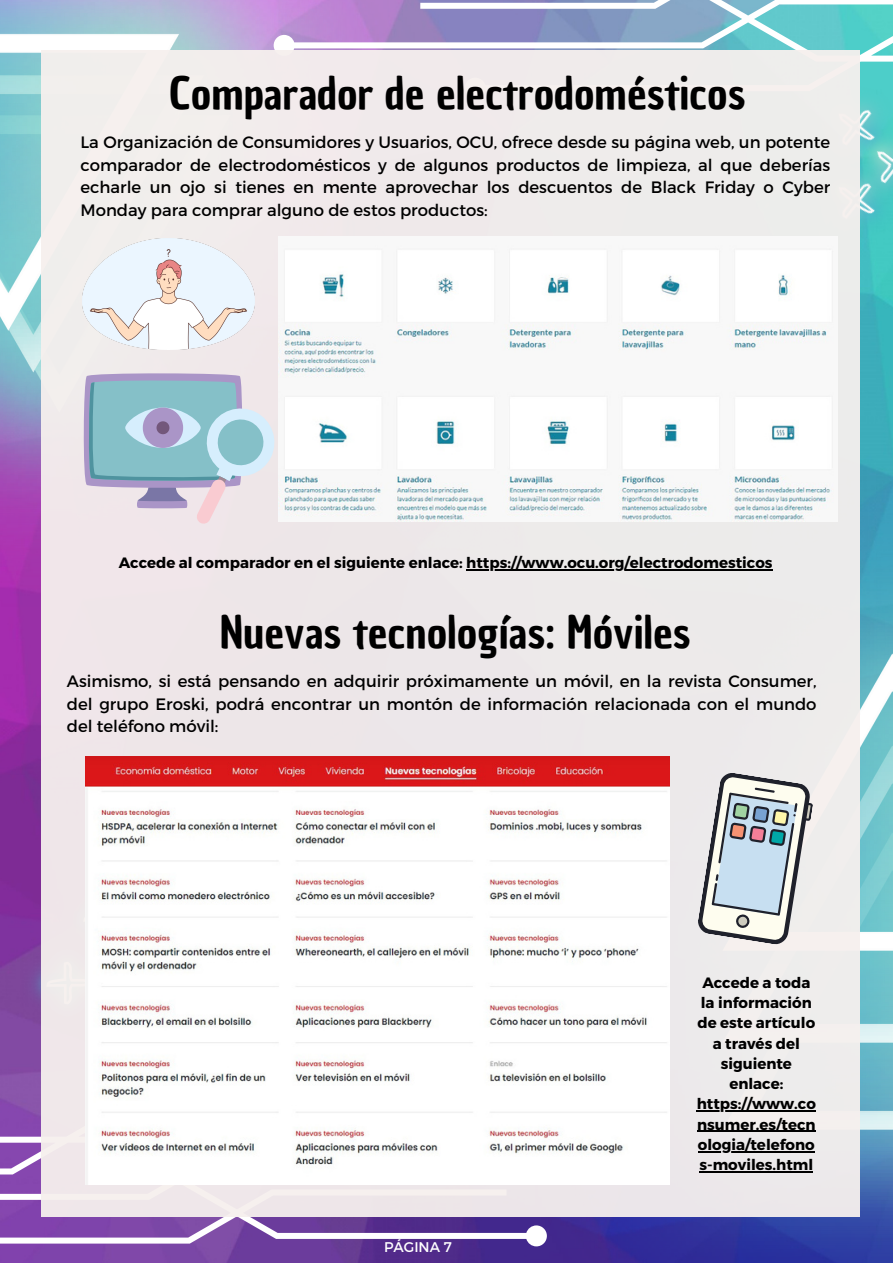
<style>
.page{position:relative;width:893px;height:1264px;background:#fff}
.page>*{position:absolute;margin:0;border:0;box-sizing:border-box;transform-origin:0 0}
.t1{font:43.5px "Chau Philomene One";color:#000}
.t2{font:16.5px/22.5px "Montserrat";color:#000;text-align:justify}
.t3{font:700 15px/20.2px "Montserrat";color:#000;text-align:center}
.t4{font:14.1px "Montserrat";color:#fff}
</style>
<div class="page">
<img style="left:0;top:261px;width:892px;height:1001px">
<img style="left:0;top:0;width:274px;height:525px">
<svg style="left:274px;top:0;width:618px;height:61px"></svg>
<img style="left:535px;top:1206px;width:357px;height:56px">
<img style="left:859px;top:460px;width:33px;height:654px">
<svg style="left:0;top:1099px;width:653px;height:147px"></svg>
<img style="left:23px;top:938px;width:18px;height:89px">
<img style="left:859px;top:226px;width:33px;height:35px">
<img style="left:859px;top:61px;width:33px;height:38px">
<img style="left:859px;top:99px;width:33px;height:127px">
<div style="left:41px;top:50px;width:818px;height:1166px;background:#eeeaeb"></div>
<img style="left:86px;top:756px;width:583px;height:428px">
<svg style="left:698px;top:773px;width:115px;height:172px"></svg>
<hr style="left:466px;top:569px;width:306px;height:1px;background:#000">
<img style="left:279px;top:236px;width:558px;height:285px">
<svg style="left:83px;top:372px;width:196px;height:152px"></svg>
<img style="left:82px;top:238px;width:172px;height:111px">
<hr style="left:696px;top:1110px;width:119px;height:1px;background:#000">
<hr style="left:697px;top:1130px;width:118px;height:1px;background:#000">
<hr style="left:697px;top:1150px;width:117px;height:2px;background:#000">
<hr style="left:699px;top:1171px;width:114px;height:1px;background:#000">
<p class="t1" style="left:169px;top:64px;width:578px">Comparador de electrodomésticos</p>
<p class="t2" style="left:80px;top:130px;width:751px">La Organización de Consumidores y Usuarios, OCU, ofrece desde su página web, un potente comparador de electrodomésticos y de algunos productos de limpieza, al que deberías echarle un ojo si tienes en mente aprovechar los descuentos de Black Friday o Cyber Monday para comprar alguno de estos productos:</p>
<p class="t3" style="left:119px;top:552px;width:655px">Accede al comparador en el siguiente enlace: https://www.ocu.org/electrodomesticos</p>
<p class="t1" style="left:220px;top:603px;width:473px">Nuevas tecnologías: Móviles</p>
<p class="t2" style="left:67px;top:669px;width:751px">Asimismo, si está pensando en adquirir próximamente un móvil, en la revista Consumer, del grupo Eroski, podrá encontrar un montón de información relacionada con el mundo del teléfono móvil:</p>
<p class="t4" style="left:384px;top:1237px;width:69px">PÁGINA 7</p>
<p class="t3" style="left:696px;top:971px;width:121px">Accede a toda la información de este artículo a través del siguiente enlace: https://www.co nsumer.es/tecn ologia/telefono s-moviles.html</p>
</div>
